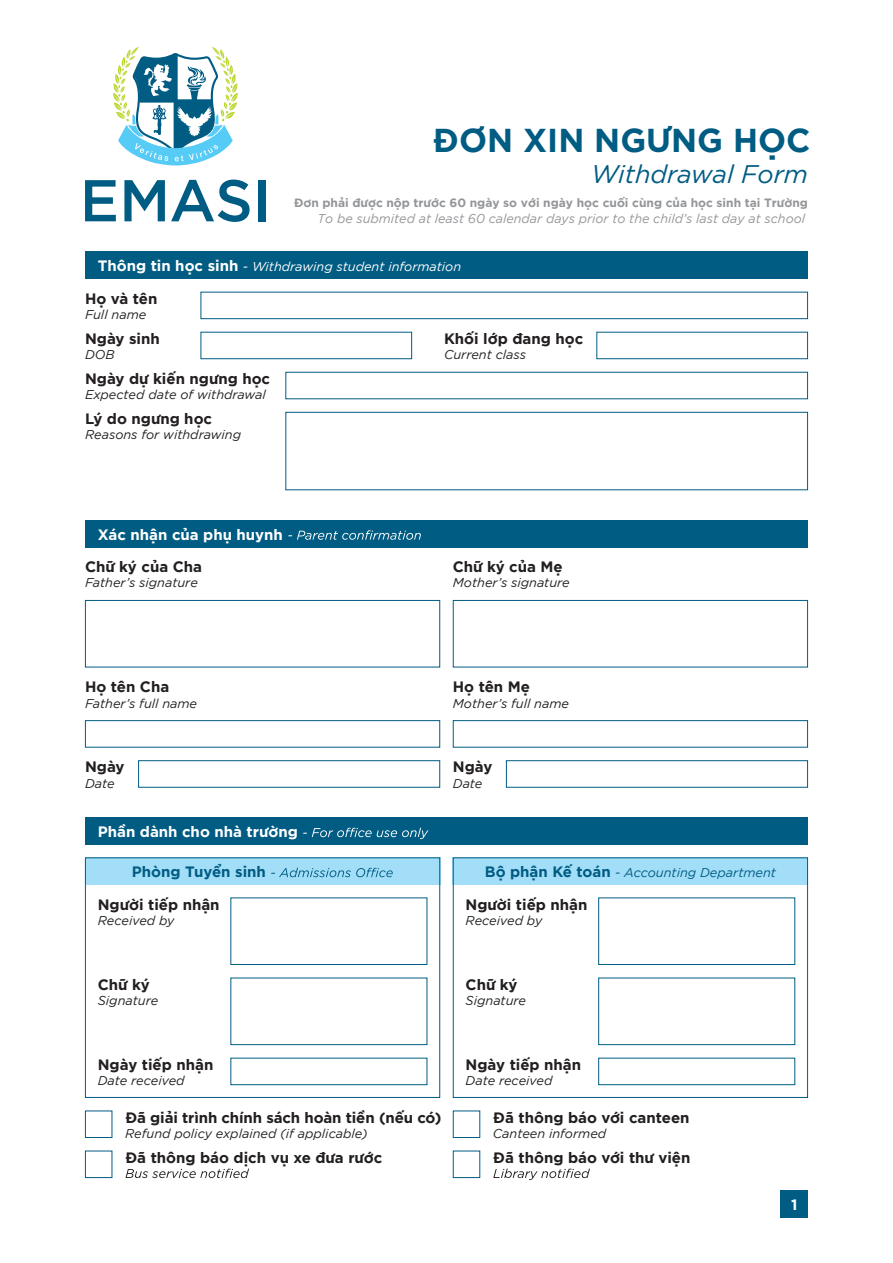
<style>
.page{position:relative;width:893px;height:1263px;background:#fff}
.page>*{position:absolute;margin:0;border:0;box-sizing:border-box;transform-origin:0 0}
.t1{font:700 33px "SVN Gotham";color:#015c83}
.t2{font:italic 25.35px "SVN Gotham";color:#015c83}
.t3{font:700 15px "SVN Gotham";color:#231f20}
.t4{font:700 15px "SVN Gotham";color:#fff}
.t5{font:700 15px "SVN Gotham";color:#015c83}
.t6{font:italic 12.75px "SVN Gotham";color:#231f20}
.t7{font:italic 12.75px "SVN Gotham";color:#939598}
.t8{font:italic 12.75px "SVN Gotham";color:#fff}
.t9{font:italic 12.75px "SVN Gotham";color:#015c83}
.t10{font:700 12px "SVN Gotham";color:#939598}
.s1{font-weight:700;font-style:normal;font-size:15px}
</style>
<div class="page">
<div style="left:781px;top:1191px;width:27px;height:27px;background:#015c83"></div>
<svg style="left:113px;top:47px;width:125px;height:119px"></svg>
<svg style="left:85px;top:180px;width:31px;height:41px"></svg>
<svg style="left:124px;top:180px;width:41px;height:41px"></svg>
<svg style="left:171px;top:180px;width:79px;height:42px"></svg>
<div style="left:258px;top:180px;width:8px;height:41px;background:#015c83"></div>
<div style="left:201px;top:292px;width:607px;height:27px;border:1px solid #015c83"></div>
<div style="left:285px;top:412px;width:523px;height:78px;border:1px solid #015c83"></div>
<div style="left:596px;top:332px;width:212px;height:27px;border:1px solid #015c83"></div>
<div style="left:201px;top:332px;width:211px;height:27px;border:1px solid #015c83"></div>
<div style="left:85px;top:600px;width:355px;height:67px;border:1px solid #015c83"></div>
<div style="left:453px;top:600px;width:355px;height:67px;border:1px solid #015c83"></div>
<div style="left:85px;top:720px;width:355px;height:27px;border:1px solid #015c83"></div>
<div style="left:453px;top:720px;width:355px;height:27px;border:1px solid #015c83"></div>
<div style="left:138px;top:760px;width:302px;height:28px;border:1px solid #015c83"></div>
<div style="left:506px;top:760px;width:302px;height:28px;border:1px solid #015c83"></div>
<div style="left:85px;top:520px;width:723px;height:27px;background:#015c83"></div>
<svg style="left:288px;top:530px;width:133px;height:10px"></svg>
<div style="left:85px;top:817px;width:723px;height:28px;background:#015c83"></div>
<svg style="left:303px;top:828px;width:125px;height:11px"></svg>
<div style="left:85px;top:857px;width:355px;height:28px;background:#a2def8"></div>
<svg style="left:271px;top:868px;width:122px;height:9px"></svg>
<div style="left:453px;top:857px;width:355px;height:28px;background:#a2def8"></div>
<div style="left:230px;top:978px;width:197px;height:67px;border:1px solid #015c83"></div>
<div style="left:230px;top:897px;width:197px;height:68px;border:1px solid #015c83"></div>
<div style="left:230px;top:1058px;width:197px;height:27px;border:1px solid #015c83"></div>
<div style="left:85px;top:857px;width:355px;height:241px;border:1px solid #015c83"></div>
<div style="left:453px;top:857px;width:355px;height:241px;border:1px solid #015c83"></div>
<div style="left:598px;top:978px;width:197px;height:67px;border:1px solid #015c83"></div>
<div style="left:598px;top:897px;width:197px;height:68px;border:1px solid #015c83"></div>
<div style="left:598px;top:1058px;width:197px;height:27px;border:1px solid #015c83"></div>
<div style="left:85px;top:1110px;width:27px;height:28px;border:1px solid #015c83"></div>
<div style="left:85px;top:1150px;width:27px;height:28px;border:1px solid #015c83"></div>
<svg style="left:125px;top:1168px;width:124px;height:10px"></svg>
<svg style="left:493px;top:1168px;width:97px;height:12px"></svg>
<div style="left:85px;top:252px;width:723px;height:27px;background:#015c83"></div>
<h1 class="t1" style="left:432px;top:116px;width:380px">ĐƠN XIN NGƯNG HỌC</h1>
<h2 class="t2" style="left:591px;top:156px;width:218px">Withdrawal Form</h2>
<p class="t10" style="left:294px;top:194px;width:516px">Đơn phải được nộp trước 60 ngày so với ngày học cuối cùng của học sinh tại Trường</p>
<p class="t7" style="left:318px;top:209px;width:489px">To be submited at least 60 calendar days prior to the child’s last day at school</p>
<p class="t8" style="left:98px;top:258px;width:365px"><span class="s1">Thông tin học sinh</span> - Withdrawing student information</p>
<p class="t3" style="left:85px;top:287px;width:74px">Họ và tên</p>
<p class="t6" style="left:85px;top:306px;width:63px">Full name</p>
<p class="t3" style="left:85px;top:327px;width:76px">Ngày sinh</p>
<p class="t6" style="left:85px;top:346px;width:31px">DOB</p>
<p class="t3" style="left:85px;top:367px;width:187px">Ngày dự kiến ngưng học</p>
<p class="t6" style="left:85px;top:386px;width:182px">Expected date of withdrawal</p>
<p class="t3" style="left:85px;top:408px;width:129px">Lý do ngưng học</p>
<p class="t6" style="left:85px;top:426px;width:158px">Reasons for withdrawing</p>
<p class="t4" style="left:98px;top:523px;width:187px">Xác nhận của phụ huynh</p>
<p class="t3" style="left:85px;top:556px;width:118px">Chữ ký của Cha</p>
<p class="t6" style="left:85px;top:574px;width:114px">Father’s signature</p>
<p class="t3" style="left:85px;top:676px;width:86px">Họ tên Cha</p>
<p class="t6" style="left:85px;top:694px;width:114px">Father’s full name</p>
<p class="t3" style="left:85px;top:756px;width:41px">Ngày</p>
<p class="t6" style="left:85px;top:774px;width:31px">Date</p>
<p class="t3" style="left:444px;top:327px;width:141px">Khối lớp đang học</p>
<p class="t6" style="left:444px;top:346px;width:84px">Current class</p>
<p class="t3" style="left:453px;top:556px;width:111px">Chữ ký của Mẹ</p>
<p class="t6" style="left:453px;top:574px;width:118px">Mother’s signature</p>
<p class="t3" style="left:453px;top:676px;width:79px">Họ tên Mẹ</p>
<p class="t6" style="left:453px;top:694px;width:118px">Mother’s full name</p>
<p class="t3" style="left:453px;top:756px;width:41px">Ngày</p>
<p class="t6" style="left:453px;top:774px;width:31px">Date</p>
<p class="t4" style="left:98px;top:821px;width:201px">Phần dành cho nhà trường</p>
<p class="t5" style="left:132px;top:861px;width:135px">Phòng Tuyển sinh</p>
<p class="t9" style="left:485px;top:864px;width:293px"><span class="s1">Bộ phận Kế toán</span> - Accounting Department</p>
<p class="t3" style="left:98px;top:893px;width:123px">Người tiếp nhận</p>
<p class="t6" style="left:98px;top:911px;width:78px">Received by</p>
<p class="t3" style="left:466px;top:893px;width:123px">Người tiếp nhận</p>
<p class="t6" style="left:466px;top:911px;width:78px">Received by</p>
<p class="t3" style="left:98px;top:973px;width:53px">Chữ ký</p>
<p class="t6" style="left:98px;top:991px;width:62px">Signature</p>
<p class="t3" style="left:466px;top:973px;width:53px">Chữ ký</p>
<p class="t6" style="left:466px;top:991px;width:62px">Signature</p>
<p class="t3" style="left:98px;top:1053px;width:117px">Ngày tiếp nhận</p>
<p class="t6" style="left:98px;top:1072px;width:88px">Date received</p>
<p class="t3" style="left:466px;top:1053px;width:117px">Ngày tiếp nhận</p>
<p class="t6" style="left:466px;top:1072px;width:88px">Date received</p>
<p class="t3" style="left:125px;top:1106px;width:318px">Đã giải trình chính sách hoàn tiền (nếu có)</p>
<p class="t6" style="left:125px;top:1124px;width:244px">Refund policy explained (if applicable)</p>
<p class="t3" style="left:493px;top:1106px;width:198px">Đã thông báo với canteen</p>
<p class="t6" style="left:493px;top:1124px;width:115px">Canteen informed</p>
<p class="t3" style="left:125px;top:1146px;width:259px">Đã thông báo dịch vụ xe đưa rước</p>
<p class="t3" style="left:493px;top:1146px;width:199px">Đã thông báo với thư viện</p>
<p class="t4" style="left:791px;top:1194px;width:8px">1</p>
</div>
